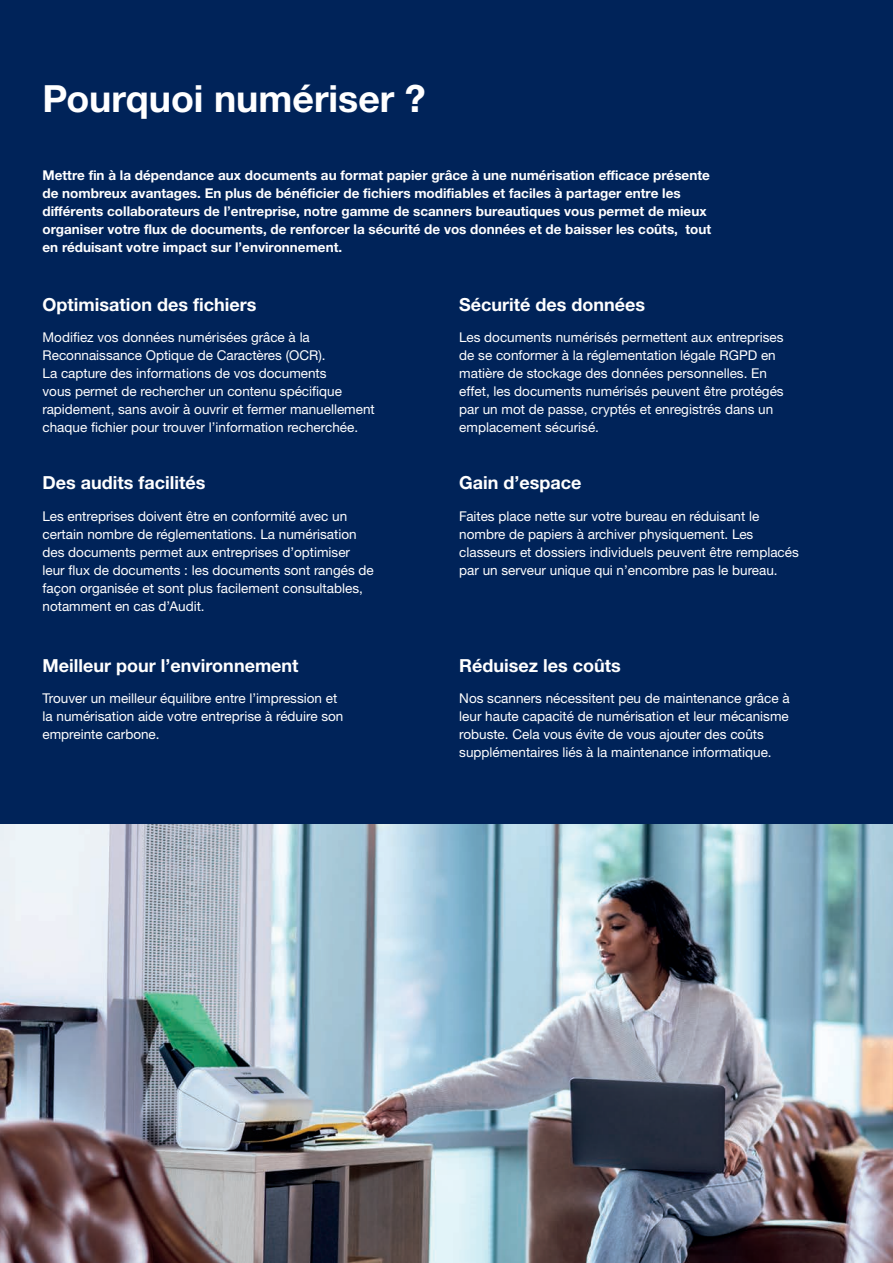
<style>
.page{position:relative;width:893px;height:1263px;background:#002359}
.page>*{position:absolute;margin:0;border:0;box-sizing:border-box;transform-origin:0 0}
.t1{font:700 37.5px "Helvetica Neue LTW1 G";color:#fff}
.t2{font:700 18px "Helvetica Neue LTW1 G";color:#fff}
.t3{font:13.5px/18px "Helvetica Neue LTW1 G";color:#fff}
.t4{font:700 13.5px/18px "Helvetica Neue LTW1 G";color:#fff}
</style>
<div class="page">
<img style="left:0;top:825px;width:893px;height:438px">
<h1 class="t1" style="left:43px;top:75px;width:385px">Pourquoi numériser ?</h1>
<p class="t4" style="left:43px;top:166px;width:670px">Mettre fin à la dépendance aux documents au format papier grâce à une numérisation efficace présente de nombreux avantages. En plus de bénéficier de fichiers modifiables et faciles à partager entre les différents collaborateurs de l’entreprise, notre gamme de scanners bureautiques vous permet de mieux organiser votre flux de documents, de renforcer la sécurité de vos données et de baisser les coûts, tout en réduisant votre impact sur l’environnement.</p>
<h2 class="t2" style="left:43px;top:293px;width:215px">Optimisation des fichiers</h2>
<p class="t3" style="left:43px;top:328px;width:334px">Modifiez vos données numérisées grâce à la Reconnaissance Optique de Caractères (OCR).<br>La capture des informations de vos documents<br>vous permet de rechercher un contenu spécifique rapidement, sans avoir à ouvrir et fermer manuellement chaque fichier pour trouver l’information recherchée.</p>
<h2 class="t2" style="left:43px;top:472px;width:164px">Des audits facilités</h2>
<p class="t3" style="left:43px;top:507px;width:333px">Les entreprises doivent être en conformité avec un certain nombre de réglementations. La numérisation des documents permet aux entreprises d’optimiser leur flux de documents : les documents sont rangés de façon organisée et sont plus facilement consultables, notamment en cas d’Audit.</p>
<h2 class="t2" style="left:43px;top:654px;width:258px">Meilleur pour l’environnement</h2>
<p class="t3" style="left:43px;top:690px;width:302px">Trouver un meilleur équilibre entre l’impression et la numérisation aide votre entreprise à réduire son empreinte carbone.</p>
<h2 class="t2" style="left:459px;top:293px;width:187px">Sécurité des données</h2>
<p class="t3" style="left:459px;top:328px;width:326px">Les documents numérisés permettent aux entreprises de se conformer à la réglementation légale RGPD en matière de stockage des données personnelles. En effet, les documents numérisés peuvent être protégés par un mot de passe, cryptés et enregistrés dans un emplacement sécurisé.</p>
<h2 class="t2" style="left:459px;top:472px;width:124px">Gain d’espace</h2>
<p class="t3" style="left:459px;top:507px;width:341px">Faites place nette sur votre bureau en réduisant le nombre de papiers à archiver physiquement. Les classeurs et dossiers individuels peuvent être remplacés par un serveur unique qui n’encombre pas le bureau.</p>
<h2 class="t2" style="left:459px;top:654px;width:163px">Réduisez les coûts</h2>
<p class="t3" style="left:459px;top:690px;width:332px">Nos scanners nécessitent peu de maintenance grâce à leur haute capacité de numérisation et leur mécanisme robuste. Cela vous évite de vous ajouter des coûts supplémentaires liés à la maintenance informatique.</p>
</div>
